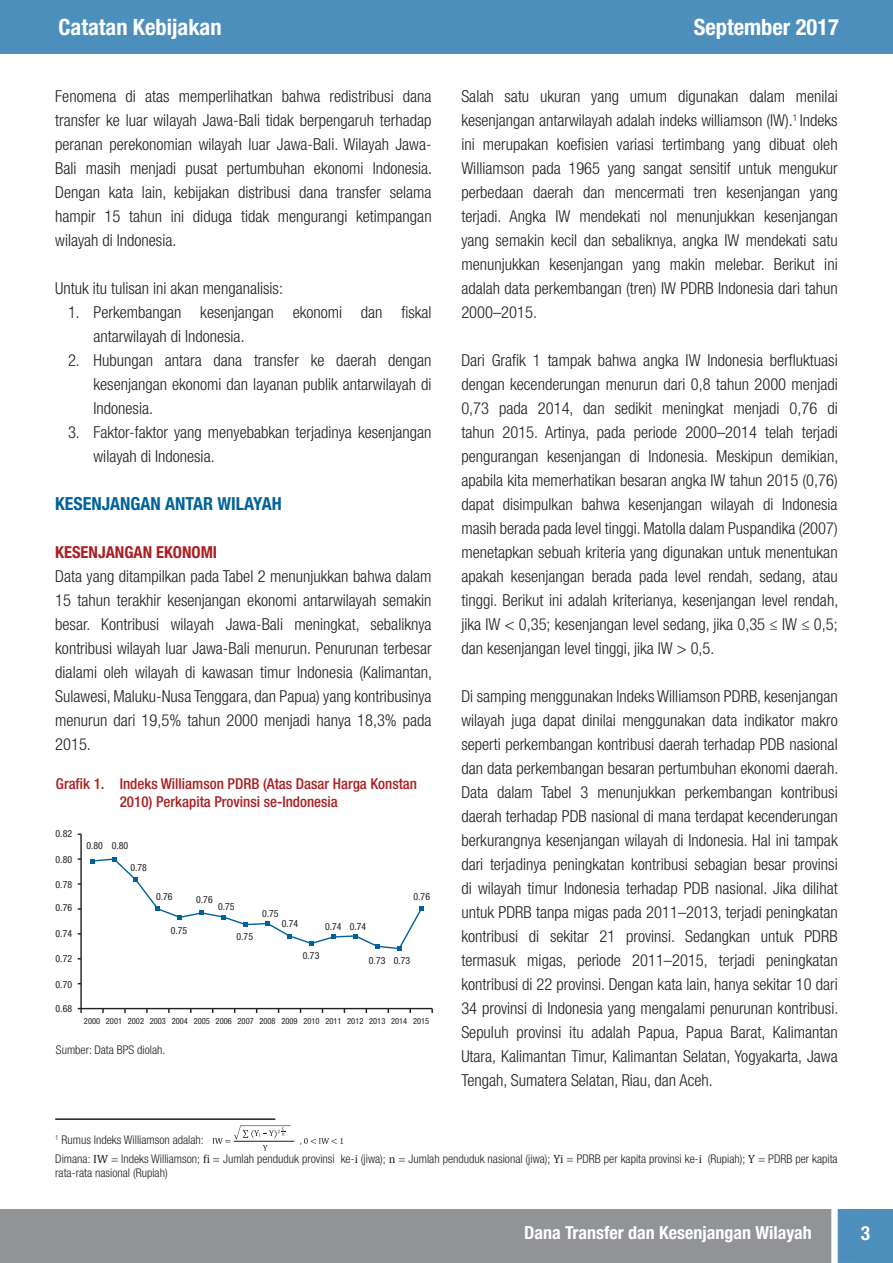
<style>
.page{position:relative;width:893px;height:1263px;background:#fff}
.page>*{position:absolute;margin:0;border:0;box-sizing:border-box;transform-origin:0 0}
.t1{font:700 condensed 22.5px "Helvetica Neue LT Std";color:#fff}
.t2{font:700 condensed 19.5px "Helvetica Neue LT Std";color:#fff}
.t3{font:700 condensed 18px "Helvetica Neue LT Std";color:#fff}
.t4{font:700 condensed 18px "Helvetica Neue LT Std";color:#006299}
.t5{font:300 condensed 16.5px/24px "Helvetica Neue LT Std";color:#231f20;text-align:justify}
.t6{font:700 condensed 16.5px "Helvetica Neue LT Std";color:#ab1e21}
.t7{font:500 condensed 15px/18px "Helvetica Neue LT Std";color:#ab1e21}
.t8{font:300 condensed 12px/18.6px "Helvetica Neue LT Std";color:#231f20}
.t9{font:condensed 9.9px "Helvetica Neue LT Std";color:#231f20}
.t10{font:condensed 8.4px "Helvetica Neue LT Std";color:#231f20}
.s1{font-family:"Cambria Math";font-weight:400;font-stretch:normal}
</style>
<div class="page">
<div style="left:838px;top:1209px;width:55px;height:54px;background:#4d8fbc"></div>
<div style="left:0;top:0;width:893px;height:54px;background:#4d8fbc"></div>
<div style="left:0;top:1209px;width:831px;height:54px;background:#919396"></div>
<hr style="left:55px;top:1118px;width:220px;height:2px;background:#231f20">
<svg style="left:213px;top:1125px;width:78px;height:26px"></svg>
<hr style="left:234px;top:1141px;width:60px;height:1px;background:#231f20">
<svg style="left:300px;top:1138px;width:43px;height:7px"></svg>
<hr style="left:81px;top:1008px;width:351px;height:1px;background:#231f20">
<hr style="left:80px;top:834px;width:2px;height:174px;background:#231f20">
<svg style="left:78px;top:1008px;width:4px;height:5px"></svg>
<svg style="left:90px;top:857px;width:333px;height:93px"></svg>
<h1 class="t1" style="left:58px;top:13px;width:165px">Catatan Kebijakan</h1>
<h1 class="t1" style="left:694px;top:13px;width:147px">September 2017</h1>
<p class="t5" style="left:55px;top:84px;width:378px">Fenomena di atas memperlihatkan bahwa redistribusi dana transfer ke luar wilayah Jawa-Bali tidak berpengaruh terhadap peranan perekonomian wilayah luar Jawa-Bali. Wilayah Jawa-Bali masih menjadi pusat pertumbuhan ekonomi Indonesia.<br>Dengan kata lain, kebijakan distribusi dana transfer selama hampir 15 tahun ini diduga tidak mengurangi ketimpangan wilayah di Indonesia.</p>
<p class="t5" style="left:55px;top:276px;width:229px">Untuk itu tulisan ini akan menganalisis:</p>
<p class="t5" style="left:94px;top:300px;width:340px;text-indent:-26px">1. Perkembangan kesenjangan ekonomi dan fiskal antarwilayah di Indonesia.</p>
<p class="t5" style="left:94px;top:348px;width:340px;text-indent:-26px">2. Hubungan antara dana transfer ke daerah dengan kesenjangan ekonomi dan layanan publik antarwilayah di Indonesia.</p>
<p class="t5" style="left:94px;top:420px;width:340px;text-indent:-26px">3. Faktor-faktor yang menyebabkan terjadinya kesenjangan wilayah di Indonesia.</p>
<p class="t4" style="left:55px;top:493px;width:228px">KESENJANGAN ANTAR WILAYAH</p>
<p class="t6" style="left:55px;top:542px;width:163px">KESENJANGAN EKONOMI</p>
<p class="t5" style="left:55px;top:564px;width:378px">Data yang ditampilkan pada Tabel 2 menunjukkan bahwa dalam 15 tahun terakhir kesenjangan ekonomi antarwilayah semakin besar. Kontribusi wilayah Jawa-Bali meningkat, sebaliknya kontribusi wilayah luar Jawa-Bali menurun. Penurunan terbesar dialami oleh wilayah di kawasan timur Indonesia (Kalimantan, Sulawesi, Maluku-Nusa Tenggara, dan Papua) yang kontribusinya menurun dari 19,5% tahun 2000 menjadi hanya 18,3% pada 2015.</p>
<p class="t7" style="left:120px;top:774px;width:299px;text-indent:-64px">Grafik 1. Indeks Williamson PDRB (Atas Dasar Harga Konstan<br>2010) Perkapita Provinsi se-Indonesia</p>
<p class="t9" style="left:56px;top:828px;width:18px">0.82</p>
<p class="t9" style="left:56px;top:854px;width:18px">0.80</p>
<p class="t9" style="left:56px;top:879px;width:18px">0.78</p>
<p class="t9" style="left:56px;top:902px;width:18px">0.76</p>
<p class="t9" style="left:56px;top:928px;width:18px">0.74</p>
<p class="t9" style="left:56px;top:953px;width:18px">0.72</p>
<p class="t9" style="left:56px;top:978px;width:18px">0.70</p>
<p class="t9" style="left:56px;top:1003px;width:18px">0.68</p>
<p class="t9" style="left:86px;top:840px;width:43px">0.80 0.80</p>
<p class="t9" style="left:130px;top:862px;width:18px">0.78</p>
<p class="t9" style="left:156px;top:890px;width:18px">0.76</p>
<p class="t9" style="left:196px;top:893px;width:18px">0.76</p>
<p class="t9" style="left:413px;top:890px;width:18px">0.76</p>
<p class="t9" style="left:218px;top:900px;width:18px">0.75</p>
<p class="t9" style="left:262px;top:907px;width:18px">0.75</p>
<p class="t9" style="left:171px;top:925px;width:18px">0.75</p>
<p class="t9" style="left:237px;top:931px;width:18px">0.75</p>
<p class="t9" style="left:282px;top:917px;width:18px">0.74</p>
<p class="t9" style="left:325px;top:920px;width:43px">0.74 0.74</p>
<p class="t9" style="left:303px;top:949px;width:18px">0.73</p>
<p class="t9" style="left:369px;top:955px;width:43px">0.73 0.73</p>
<p class="t10" style="left:84px;top:1016px;width:347px">2000 2001 2002 2003 2004 2005 2006 2007 2008 2009 2010 2011 2012 2013 2014 2015</p>
<p class="t8" style="left:56px;top:1041px;width:111px">Sumber: Data BPS diolah.</p>
<p class="t5" style="left:461px;top:84px;width:378px">Salah satu ukuran yang umum digunakan dalam menilai kesenjangan antarwilayah adalah indeks williamson (IW).<sup>1</sup> Indeks ini merupakan koefisien variasi tertimbang yang dibuat oleh Williamson pada 1965 yang sangat sensitif untuk mengukur perbedaan daerah dan mencermati tren kesenjangan yang terjadi. Angka IW mendekati nol menunjukkan kesenjangan yang semakin kecil dan sebaliknya, angka IW mendekati satu menunjukkan kesenjangan yang makin melebar. Berikut ini adalah data perkembangan (tren) IW PDRB Indonesia dari tahun 2000–2015.</p>
<p class="t5" style="left:461px;top:348px;width:378px">Dari Grafik 1 tampak bahwa angka IW Indonesia berfluktuasi dengan kecenderungan menurun dari 0,8 tahun 2000 menjadi 0,73 pada 2014, dan sedikit meningkat menjadi 0,76 di tahun 2015. Artinya, pada periode 2000–2014 telah terjadi pengurangan kesenjangan di Indonesia. Meskipun demikian, apabila kita memerhatikan besaran angka IW tahun 2015 (0,76) dapat disimpulkan bahwa kesenjangan wilayah di Indonesia masih berada pada level tinggi. Matolla dalam Puspandika (2007) menetapkan sebuah kriteria yang digunakan untuk menentukan apakah kesenjangan berada pada level rendah, sedang, atau tinggi. Berikut ini adalah kriterianya, kesenjangan level rendah, jika IW &lt; 0,35; kesenjangan level sedang, jika 0,35 ≤ IW ≤ 0,5; dan kesenjangan level tinggi, jika IW &gt; 0,5.</p>
<p class="t5" style="left:461px;top:684px;width:378px">Di samping menggunakan Indeks Williamson PDRB, kesenjangan wilayah juga dapat dinilai menggunakan data indikator makro seperti perkembangan kontribusi daerah terhadap PDB nasional dan data perkembangan besaran pertumbuhan ekonomi daerah.<br>Data dalam Tabel 3 menunjukkan perkembangan kontribusi daerah terhadap PDB nasional di mana terdapat kecenderungan berkurangnya kesenjangan wilayah di Indonesia. Hal ini tampak dari terjadinya peningkatan kontribusi sebagian besar provinsi di wilayah timur Indonesia terhadap PDB nasional. Jika dilihat untuk PDRB tanpa migas pada 2011–2013, terjadi peningkatan kontribusi di sekitar 21 provinsi. Sedangkan untuk PDRB termasuk migas, periode 2011–2015, terjadi peningkatan kontribusi di 22 provinsi. Dengan kata lain, hanya sekitar 10 dari 34 provinsi di Indonesia yang mengalami penurunan kontribusi.<br>Sepuluh provinsi itu adalah Papua, Papua Barat, Kalimantan Utara, Kalimantan Timur, Kalimantan Selatan, Yogyakarta, Jawa Tengah, Sumatera Selatan, Riau, dan Aceh.</p>
<p class="t8" style="left:55px;top:1130px;width:784px"><sup>1</sup> Rumus Indeks Williamson adalah:<br>Dimana: <span class="s1">IW</span> = Indeks Williamson; <span class="s1">fi</span> = Jumlah penduduk provinsi ke-<span class="s1">i</span> (jiwa); <span class="s1">n</span> = Jumlah penduduk nasional (jiwa); <span class="s1">Yi</span> = PDRB per kapita provinsi ke-<span class="s1">i</span> (Rupiah); <span class="s1">Y</span> = PDRB per kapita</p>
<p class="t8" style="left:55px;top:1163px;width:114px">rata-rata nasional (Rupiah)</p>
<p class="t3" style="left:524px;top:1221px;width:289px">Dana Transfer dan Kesenjangan Wilayah</p>
<p class="t2" style="left:861px;top:1221px;width:11px">3</p>
</div>
